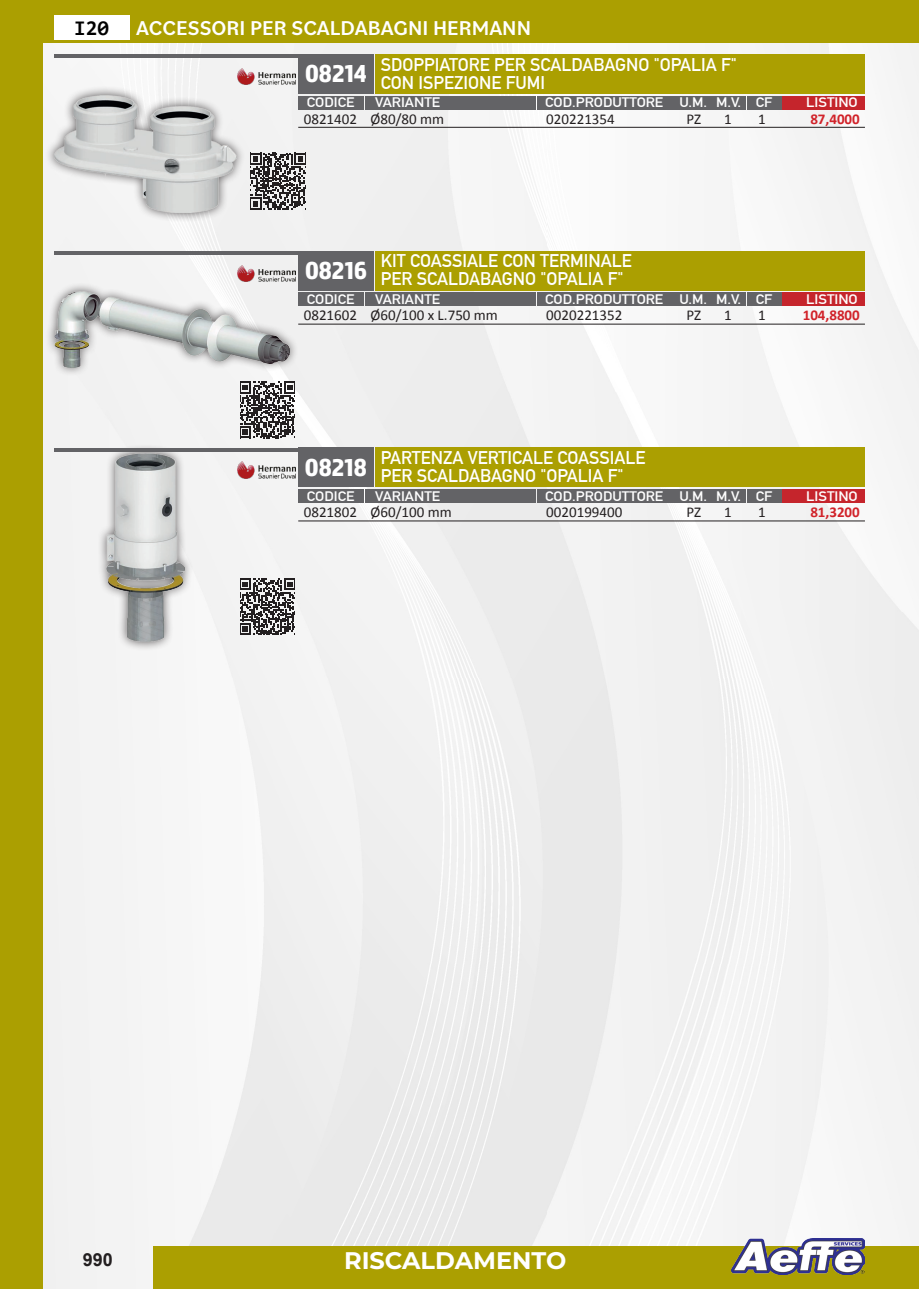
<style>
.page{position:relative;width:919px;height:1289px;background:#fff}
.page>*{position:absolute;margin:0;border:0;box-sizing:border-box;transform-origin:0 0}
.t1{font:25.5px "Almaq Refined";color:#fff}
.t2{font:700 24px "Montserrat";color:#fff}
.t3{font:500 21px "Bilo";color:#fff}
.t4{font:700 21px "Consolas";color:#000}
.t5{font:700 18px/18px "DIN Alternate";color:#fff}
.t6{font:700 18px "Arial";color:#231f20}
.t7{font:15px "Calibri";color:#231f20}
.t8{font:700 15px "Calibri";color:#d1232a}
.t9{font:700 13.5px "DIN Alternate";color:#fff;scale:1.11 1}
</style>
<div class="page">
<img style="left:43px;top:43px;width:875px;height:1245px">
<div style="left:0;top:0;width:918px;height:43px;background:#ab9f01"></div>
<div style="left:153px;top:1246px;width:765px;height:42px;background:#ab9f01"></div>
<div style="left:0;top:36px;width:43px;height:1210px;background:#ab9f01"></div>
<hr style="left:918px;top:1246px;width:1px;height:42px;background:#ab9f01">
<div style="left:54px;top:15px;width:75px;height:25px;background:#fff"></div>
<div style="left:0;top:1246px;width:43px;height:42px;background:#ab9f01"></div>
<img style="left:731px;top:1238px;width:133px;height:35px">
<div style="left:298px;top:54px;width:76px;height:40px;background:#636366"></div>
<div style="left:45px;top:85px;width:200px;height:138px;background:#231f20;opacity:.75"></div>
<img style="left:54px;top:95px;width:183px;height:118px">
<div style="left:375px;top:54px;width:489px;height:40px;background:#ab9f01"></div>
<hr style="left:298px;top:127px;width:566px;height:1px;background:#231f20">
<div style="left:298px;top:96px;width:65px;height:13px;background:#636366"></div>
<div style="left:365px;top:96px;width:170px;height:13px;background:#636366"></div>
<div style="left:536px;top:96px;width:139px;height:13px;background:#636366"></div>
<div style="left:676px;top:96px;width:34px;height:13px;background:#636366"></div>
<div style="left:782px;top:96px;width:82px;height:13px;background:#c5252c"></div>
<div style="left:711px;top:96px;width:34px;height:13px;background:#636366"></div>
<div style="left:747px;top:96px;width:34px;height:13px;background:#636366"></div>
<img style="left:237px;top:68px;width:58px;height:17px">
<hr style="left:54px;top:54px;width:244px;height:4px;background:#636366">
<svg style="left:250px;top:153px;width:56px;height:56px"></svg>
<div style="left:298px;top:251px;width:76px;height:39px;background:#636366"></div>
<div style="left:45px;top:282px;width:253px;height:94px;background:#231f20;opacity:.75"></div>
<img style="left:54px;top:292px;width:235px;height:75px">
<div style="left:375px;top:251px;width:489px;height:39px;background:#ab9f01"></div>
<hr style="left:298px;top:324px;width:566px;height:1px;background:#231f20">
<div style="left:298px;top:292px;width:65px;height:14px;background:#636366"></div>
<div style="left:365px;top:292px;width:170px;height:14px;background:#636366"></div>
<div style="left:536px;top:292px;width:139px;height:14px;background:#636366"></div>
<div style="left:676px;top:292px;width:34px;height:14px;background:#636366"></div>
<div style="left:782px;top:292px;width:82px;height:14px;background:#c5252c"></div>
<div style="left:711px;top:292px;width:34px;height:14px;background:#636366"></div>
<div style="left:747px;top:292px;width:34px;height:14px;background:#636366"></div>
<img style="left:237px;top:265px;width:58px;height:16px">
<hr style="left:54px;top:251px;width:244px;height:4px;background:#636366">
<svg style="left:240px;top:381px;width:55px;height:57px"></svg>
<div style="left:298px;top:447px;width:76px;height:40px;background:#636366"></div>
<div style="left:97px;top:444px;width:97px;height:207px;background:#231f20;opacity:.75"></div>
<img style="left:106px;top:453px;width:79px;height:189px">
<div style="left:375px;top:447px;width:489px;height:40px;background:#ab9f01"></div>
<hr style="left:298px;top:520px;width:566px;height:1px;background:#231f20">
<div style="left:298px;top:489px;width:65px;height:14px;background:#636366"></div>
<div style="left:365px;top:489px;width:170px;height:14px;background:#636366"></div>
<div style="left:536px;top:489px;width:139px;height:14px;background:#636366"></div>
<div style="left:676px;top:489px;width:34px;height:14px;background:#636366"></div>
<div style="left:782px;top:489px;width:82px;height:14px;background:#c5252c"></div>
<div style="left:711px;top:489px;width:34px;height:14px;background:#636366"></div>
<div style="left:747px;top:489px;width:34px;height:14px;background:#636366"></div>
<img style="left:237px;top:462px;width:58px;height:16px">
<svg style="left:54px;top:447px;width:244px;height:4px"></svg>
<svg style="left:240px;top:578px;width:55px;height:57px"></svg>
<p class="t4" style="left:74px;top:15px;width:36px">I20</p>
<p class="t3" style="left:136px;top:13px;width:396px">ACCESSORI PER SCALDABAGNI HERMANN</p>
<h1 class="t1" style="left:305px;top:58px;width:63px">08214</h1>
<p class="t5" style="left:381px;top:54px;width:357px">SDOPPIATORE PER SCALDABAGNO "OPALIA F"<br>CON ISPEZIONE FUMI</p>
<p class="t7" style="left:304px;top:108px;width:142px">0821402 Ø80/80 mm</p>
<p class="t7" style="left:546px;top:108px;width:70px">020221354</p>
<p class="t7" style="left:686px;top:108px;width:16px">PZ</p>
<p class="t7" style="left:724px;top:108px;width:9px">1</p>
<p class="t7" style="left:758px;top:108px;width:9px">1</p>
<p class="t8" style="left:810px;top:108px;width:51px">87,4000</p>
<p class="t9" style="left:307px;top:92px;width:44px">CODICE</p>
<p class="t9" style="left:375px;top:92px;width:60px">VARIANTE</p>
<p class="t9" style="left:545px;top:92px;width:206px">COD.PRODUTTORE U.M. M.V. CF</p>
<p class="t9" style="left:806px;top:92px;width:48px">LISTINO</p>
<h1 class="t1" style="left:305px;top:255px;width:63px">08216</h1>
<p class="t5" style="left:381px;top:251px;width:252px">KIT COASSIALE CON TERMINALE<br>PER SCALDABAGNO "OPALIA F"</p>
<p class="t7" style="left:304px;top:305px;width:196px">0821602 Ø60/100 x L.750 mm</p>
<p class="t7" style="left:546px;top:305px;width:78px">0020221352</p>
<p class="t7" style="left:686px;top:305px;width:16px">PZ</p>
<p class="t7" style="left:724px;top:305px;width:9px">1</p>
<p class="t7" style="left:758px;top:305px;width:9px">1</p>
<p class="t8" style="left:802px;top:305px;width:59px">104,8800</p>
<p class="t9" style="left:307px;top:289px;width:44px">CODICE</p>
<p class="t9" style="left:375px;top:289px;width:60px">VARIANTE</p>
<p class="t9" style="left:545px;top:289px;width:206px">COD.PRODUTTORE U.M. M.V. CF</p>
<p class="t9" style="left:806px;top:289px;width:48px">LISTINO</p>
<h1 class="t1" style="left:305px;top:452px;width:64px">08218</h1>
<p class="t5" style="left:381px;top:447px;width:266px">PARTENZA VERTICALE COASSIALE<br>PER SCALDABAGNO "OPALIA F"</p>
<p class="t7" style="left:304px;top:502px;width:149px">0821802 Ø60/100 mm</p>
<p class="t7" style="left:546px;top:502px;width:78px">0020199400</p>
<p class="t7" style="left:686px;top:502px;width:16px">PZ</p>
<p class="t7" style="left:724px;top:502px;width:9px">1</p>
<p class="t7" style="left:758px;top:502px;width:9px">1</p>
<p class="t8" style="left:810px;top:501px;width:51px">81,3200</p>
<p class="t9" style="left:307px;top:486px;width:44px">CODICE</p>
<p class="t9" style="left:375px;top:486px;width:60px">VARIANTE</p>
<p class="t9" style="left:545px;top:486px;width:206px">COD.PRODUTTORE U.M. M.V. CF</p>
<p class="t9" style="left:806px;top:486px;width:48px">LISTINO</p>
<p class="t6" style="left:83px;top:1247px;width:32px">990</p>
<h2 class="t2" style="left:344px;top:1242px;width:224px">RISCALDAMENTO</h2>
</div>
